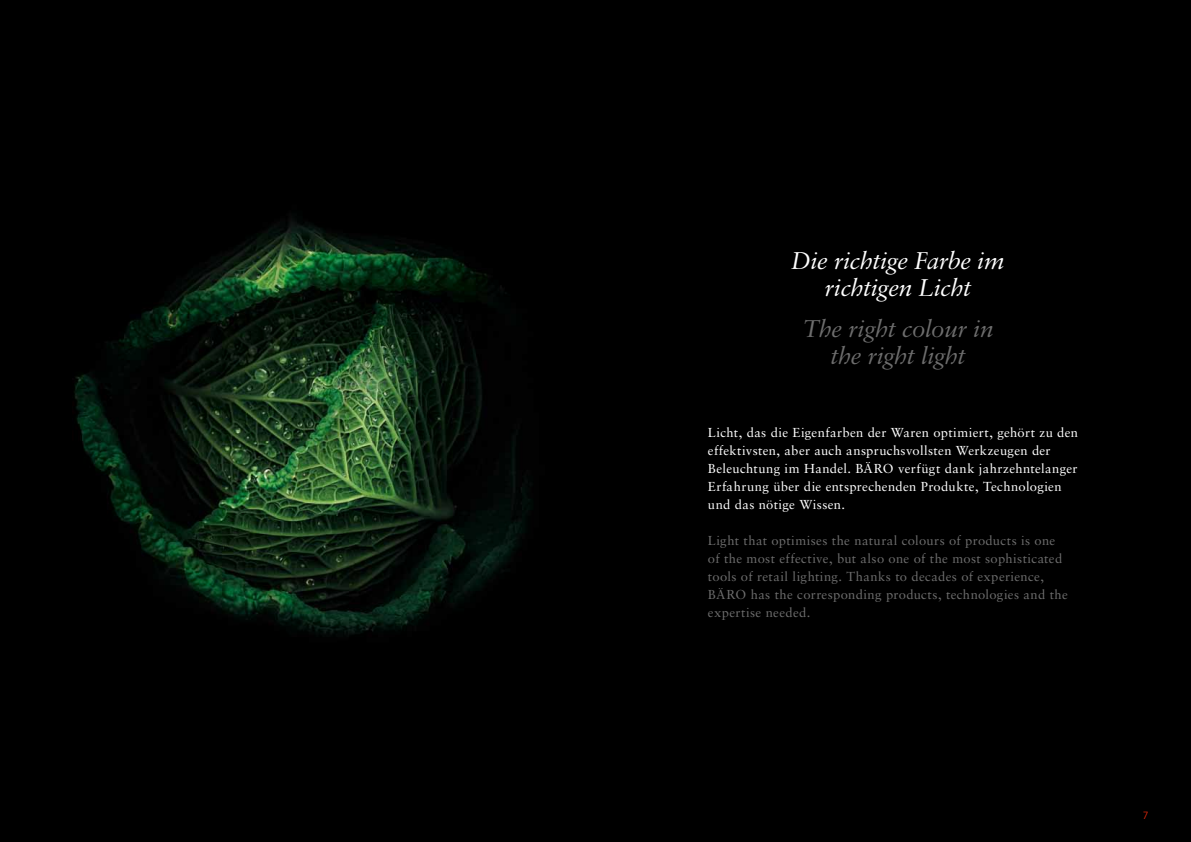
<style>
.page{position:relative;width:1191px;height:842px;background:#fff}
.page>*{position:absolute;margin:0;border:0;box-sizing:border-box;transform-origin:0 0}
.t1{font:italic 24px/27px "Sabon BQ";letter-spacing:.03em;color:#fff;text-align:center}
.t2{font:italic 24px/27px "Sabon BQ";letter-spacing:.025em;color:#6d6d6d;text-align:center}
.t3{font:13px/18px "Sabon";letter-spacing:.025em;color:#fff}
.t4{font:13px/18px "Sabon";letter-spacing:.03em;color:#6d6d6d}
.t5{font:10px "Avant Garde SB";color:#e6280b}
</style>
<div class="page">
<div style="left:595px;top:0;width:596px;height:842px;background:#000"></div>
<div style="left:0;top:0;width:621px;height:842px;background:#000"></div>
<img style="left:74px;top:218px;width:457px;height:417px">
<h1 class="t1" style="left:791px;top:248px;width:214px">Die richtige Farbe im richtigen Licht</h1>
<h1 class="t2" style="left:802px;top:315px;width:192px">The right colour in the right light</h1>
<p class="t3" style="left:708px;top:423px;width:372px">Licht, das die Eigenfarben der Waren optimiert, gehört zu den effektivsten, aber auch anspruchsvollsten Werkzeugen der Beleuchtung im Handel. BÄRO verfügt dank jahrzehntelanger Erfahrung über die entsprechenden Produkte, Technologien und das nötige Wissen.</p>
<p class="t4" style="left:708px;top:531px;width:361px">Light that optimises the natural colours of products is one of the most effective, but also one of the most sophisticated tools of retail lighting. Thanks to decades of experience, BÄRO has the corresponding products, technologies and the expertise needed.</p>
<p class="t5" style="left:1142px;top:810px;width:7px">7</p>
</div>
